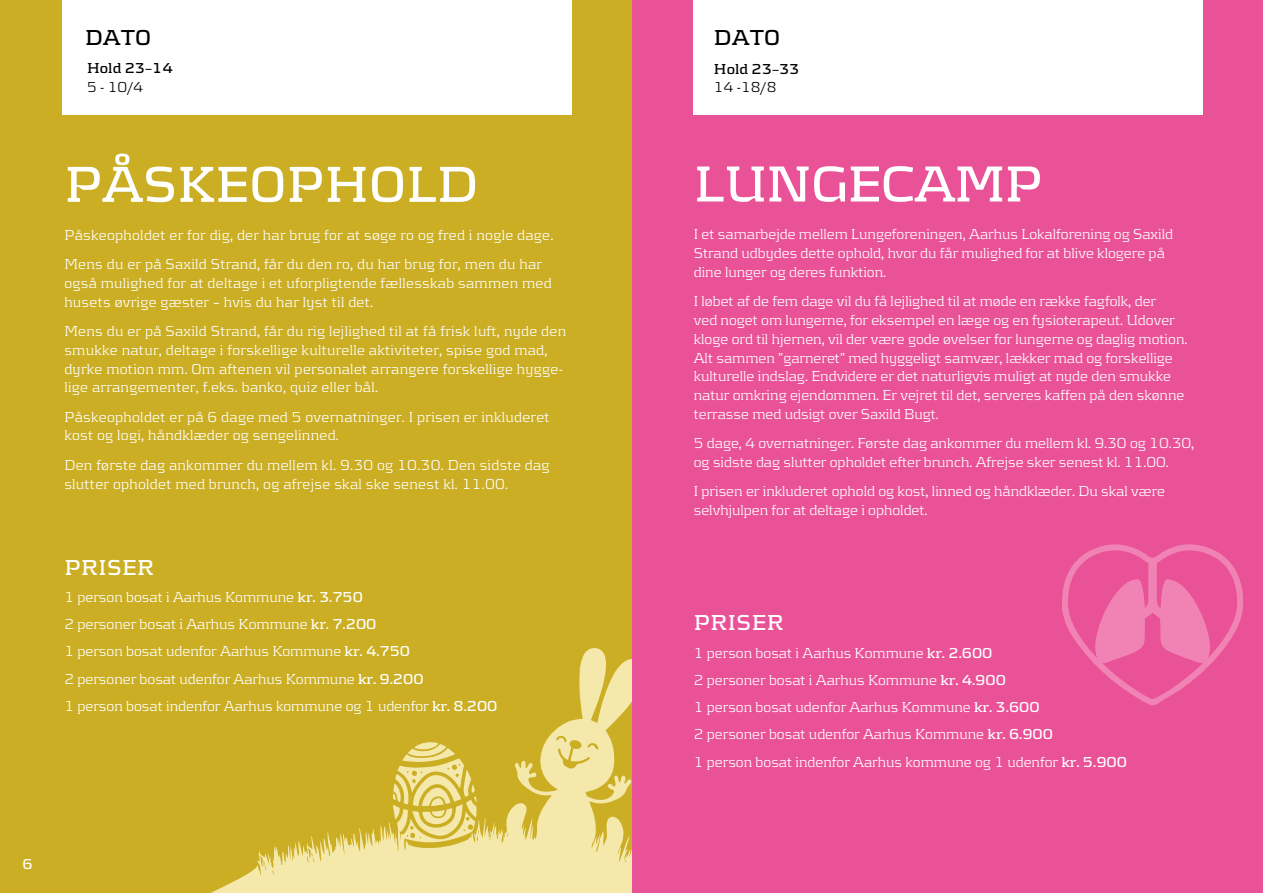
<style>
.page{position:relative;width:1263px;height:893px;background:#fff}
.page>*{position:absolute;margin:0;border:0;box-sizing:border-box;transform-origin:0 0}
.t1{font:700 52.5px "Kontrapunkt";color:#fff}
.t2{font:700 52.5px "Kontrapunkt";letter-spacing:-.02em;color:#fff}
.t3{font:700 22.5px "Kontrapunkt";letter-spacing:.02em;color:#fff}
.t4{font:700 22.5px "Kontrapunkt";letter-spacing:.02em;color:#000}
.t5{font:300 15px/18.8px "Kontrapunkt";color:#fff}
.t6{font:300 15px/18.8px "Kontrapunkt";letter-spacing:.02em;color:#fff}
.t7{font:700 15px "Kontrapunkt";color:#000}
.t8{font:300 15px "Kontrapunkt";color:#000}
.t9{font:700 15px "Kontrapunkt";color:#fff}
.s1{font-weight:700}
</style>
<div class="page">
<div style="left:0;top:0;width:632px;height:893px;background:#cbae23"></div>
<div style="left:62px;top:0;width:509px;height:115px;background:#fff"></div>
<svg style="left:211px;top:648px;width:421px;height:245px"></svg>
<svg style="left:393px;top:741px;width:84px;height:95px"></svg>
<div style="left:632px;top:0;width:631px;height:893px;background:#ea5297"></div>
<div style="left:694px;top:0;width:509px;height:115px;background:#fff"></div>
<svg style="left:1062px;top:544px;width:181px;height:162px"></svg>
<h2 class="t4" style="left:85px;top:24px;width:68px">DATO</h2>
<p class="t7" style="left:87px;top:59px;width:87px">Hold 23–14</p>
<p class="t8" style="left:87px;top:78px;width:58px">5 - 10/4</p>
<h1 class="t1" style="left:64px;top:154px;width:415px">PÅSKEOPHOLD</h1>
<p class="t6" style="left:64px;top:220px;width:491px;line-height:29.4px">Påskeopholdet er for dig, der har brug for at søge ro og fred i nogle dage.<br>Mens du er på Saxild Strand, får du den ro, du har brug for, men du har</p>
<p class="t6" style="left:64px;top:273px;width:489px">også mulighed for at deltage i et uforpligtende fællesskab sammen med husets øvrige gæster – hvis du har lyst til det.</p>
<p class="t6" style="left:64px;top:321px;width:503px">Mens du er på Saxild Strand, får du rig lejlighed til at få frisk luft, nyde den smukke natur, deltage i forskellige kulturelle aktiviteter, spise god mad, dyrke motion mm. Om aftenen vil personalet arrangere forskellige hygge&shy;lige arrangementer, f.eks. banko, quiz eller bål.</p>
<p class="t6" style="left:64px;top:407px;width:487px">Påskeopholdet er på 6 dage med 5 overnatninger. I prisen er inkluderet kost og logi, håndklæder og sengelinned.</p>
<p class="t6" style="left:64px;top:455px;width:487px">Den første dag ankommer du mellem kl. 9.30 og 10.30. Den sidste dag slutter opholdet med brunch, og afrejse skal ske senest kl. 11.00.</p>
<h2 class="t3" style="left:64px;top:554px;width:91px">PRISER</h2>
<p class="t5" style="left:64px;top:583px;width:435px;line-height:27.3px">1 person bosat i Aarhus Kommune <span class="s1">kr. 3.750<br></span>2 personer bosat i Aarhus Kommune <span class="s1">kr. 7.200<br></span>1 person bosat udenfor Aarhus Kommune <span class="s1">kr. 4.750<br></span>2 personer bosat udenfor Aarhus Kommune <span class="s1">kr. 9.200<br></span>1 person bosat indenfor Aarhus kommune og 1 udenfor <span class="s1">kr. 8.200</span></p>
<p class="t9" style="left:22px;top:856px;width:12px">6</p>
<h2 class="t4" style="left:714px;top:25px;width:68px">DATO</h2>
<p class="t7" style="left:714px;top:60px;width:87px">Hold 23–33</p>
<p class="t8" style="left:714px;top:79px;width:64px">14 -18/8</p>
<h1 class="t2" style="left:694px;top:153px;width:350px">LUNGECAMP</h1>
<p class="t5" style="left:694px;top:225px;width:481px">I et samarbejde mellem Lungeforeningen, Aarhus Lokalforening og Saxild<br>Strand udbydes dette ophold, hvor du får mulighed for at blive klogere på dine lunger og deres funktion.</p>
<p class="t5" style="left:694px;top:292px;width:495px">I løbet af de fem dage vil du få lejlighed til at møde en række fagfolk, der<br>ved noget om lungerne, for eksempel en læge og en fysioterapeut. Udover kloge ord til hjernen, vil der være gode øvelser for lungerne og daglig motion.<br>Alt sammen ”garneret” med hyggeligt samvær, lækker mad og forskellige kulturelle indslag. Endvidere er det naturligvis muligt at nyde den smukke natur omkring ejendommen. Er vejret til det, serveres kaffen på den skønne terrasse med udsigt over Saxild Bugt.</p>
<p class="t5" style="left:694px;top:433px;width:502px">5 dage, 4 overnatninger. Første dag ankommer du mellem kl. 9.30 og 10.30, og sidste dag slutter opholdet efter brunch. Afrejse sker senest kl. 11.00.</p>
<p class="t5" style="left:694px;top:482px;width:473px">I prisen er inkluderet ophold og kost, linned og håndklæder. Du skal være selvhjulpen for at deltage i opholdet.</p>
<h2 class="t3" style="left:694px;top:610px;width:91px">PRISER</h2>
<p class="t5" style="left:694px;top:639px;width:435px;line-height:27.3px">1 person bosat i Aarhus Kommune <span class="s1">kr. 2.600<br></span>2 personer bosat i Aarhus Kommune <span class="s1">kr. 4.900<br></span>1 person bosat udenfor Aarhus Kommune <span class="s1">kr. 3.600<br></span>2 personer bosat udenfor Aarhus Kommune <span class="s1">kr. 6.900<br></span>1 person bosat indenfor Aarhus kommune og 1 udenfor <span class="s1">kr. 5.900</span></p>
</div>
